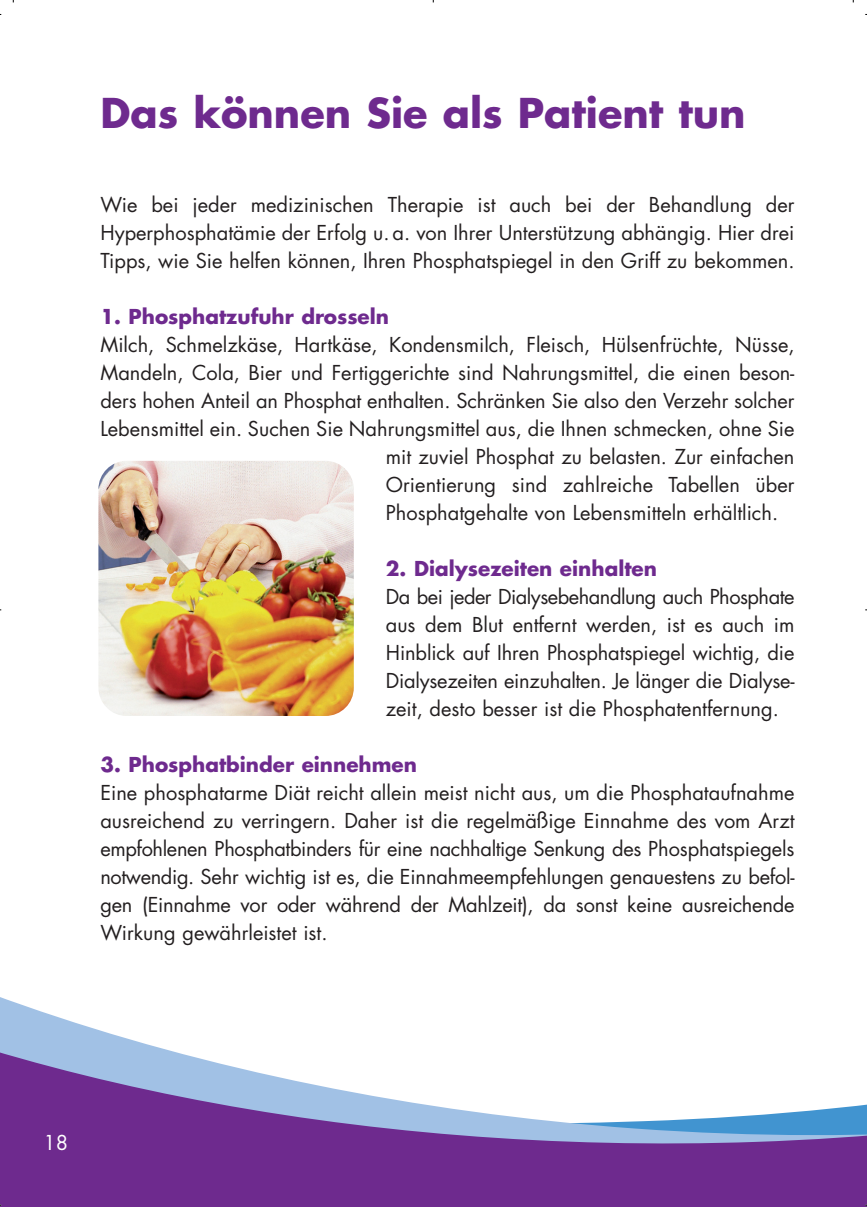
<style>
.page{position:relative;width:867px;height:1207px;background:#fff}
.page>*{position:absolute;margin:0;border:0;box-sizing:border-box;transform-origin:0 0}
.t1{font:700 40px "Futura";color:#6e2a8e}
.t2{font:20px/28px "Futura";color:#231f20;text-align:justify}
.t3{font:700 20px "Futura";color:#6e2a8e}
.t4{font:20px "Futura";color:#fff}
</style>
<div class="page">
<svg style="left:0;top:997px;width:866px;height:210px"></svg>
<img style="left:98px;top:461px;width:255px;height:255px;border-radius:28px">
<h1 class="t1" style="left:100px;top:95px;width:646px">Das können Sie als Patient tun</h1>
<p class="t2" style="left:100px;top:192px;width:695px">Wie bei jeder medizinischen Therapie ist auch bei der Behandlung der Hyperphosphatämie der Erfolg u. a. von Ihrer Unterstützung abhängig. Hier drei Tipps, wie Sie helfen können, Ihren Phosphatspiegel in den Griff zu bekommen.</p>
<p class="t3" style="left:100px;top:307px;width:290px">1. Phosphatzufuhr drosseln</p>
<p class="t2" style="left:100px;top:332px;width:695px">Milch, Schmelzkäse, Hartkäse, Kondensmilch, Fleisch, Hülsenfrüchte, Nüsse,</p>
<p class="t2" style="left:100px;top:360px;width:695px">Mandeln, Cola, Bier und Fertiggerichte sind Nahrungsmittel, die einen beson-</p>
<p class="t2" style="left:100px;top:388px;width:695px">ders hohen Anteil an Phosphat enthalten. Schränken Sie also den Verzehr solcher</p>
<p class="t2" style="left:100px;top:416px;width:695px">Lebensmittel ein. Suchen Sie Nahrungsmittel aus, die Ihnen schmecken, ohne Sie</p>
<p class="t2" style="left:385px;top:444px;width:410px">mit zuviel Phosphat zu belasten. Zur einfachen</p>
<p class="t2" style="left:385px;top:472px;width:410px">Orientierung sind zahlreiche Tabellen über</p>
<p class="t2" style="left:385px;top:500px;width:393px">Phosphatgehalte von Lebensmitteln erhältlich.</p>
<p class="t3" style="left:385px;top:559px;width:272px">2. Dialysezeiten einhalten</p>
<p class="t2" style="left:385px;top:584px;width:410px">Da bei jeder Dialysebehandlung auch Phosphate aus dem Blut entfernt werden, ist es auch im Hinblick auf Ihren Phosphatspiegel wichtig, die Dialysezeiten einzuhalten. Je länger die Dialyse&shy;zeit, desto besser ist die Phosphatentfernung.</p>
<p class="t3" style="left:100px;top:755px;width:318px">3. Phosphatbinder einnehmen</p>
<p class="t2" style="left:100px;top:780px;width:695px">Eine phosphatarme Diät reicht allein meist nicht aus, um die Phosphataufnahme ausreichend zu verringern. Daher ist die regelmäßige Einnahme des vom Arzt empfohlenen Phosphatbinders für eine nachhaltige Senkung des Phosphatspiegels notwendig. Sehr wichtig ist es, die Einnahmeempfehlungen genauestens zu befol&shy;gen (Einnahme vor oder während der Mahlzeit), da sonst keine ausreichende Wirkung gewährleistet ist.</p>
<p class="t4" style="left:43px;top:1133px;width:26px">18</p>
</div>
